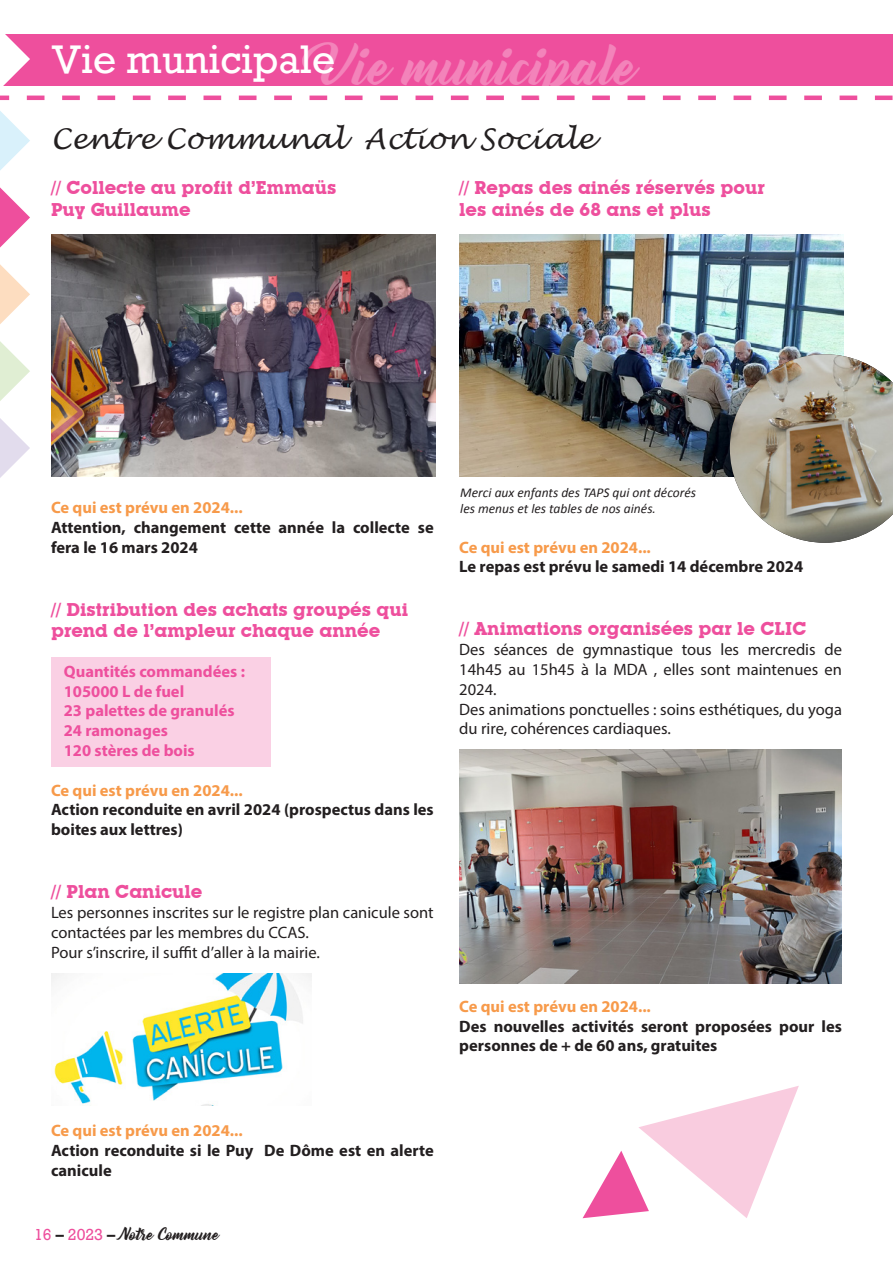
<style>
.page{position:relative;width:893px;height:1263px;background:#fff}
.page>*{position:absolute;margin:0;border:0;box-sizing:border-box;transform-origin:0 0}
.t1{font:37.5px "Rockwell";color:#fff}
.Titre{font:italic 28.5px "Lucida Handwriting";color:#231f20}
.ss_titre{font:700 18px/21.6px "Lubalin Graph IT Cby BT";color:#ee4f9d}
.Texte{font:16.5px/19.8px "Myriad Pro";color:#231f20}
.Texte-2{font:700 16.5px/19.8px "Myriad Pro";color:#231f20}
.Texte-3{font:700 16.5px "Myriad Pro";color:#f79a4a}
.Texte-4{font:700 16.5px "Myriad Pro";color:#ee4f9d}
.t2{font:15px "Bernadette";color:#231f20}
.legendes{font:italic 13.5px/15.6px "Calibri";color:#231f20}
.s1{font-family:"Bernadette";font-size:49.8px}
.s2{font-family:"Rockwell";color:#ee4f9d}
.s3{font-family:"Rockwell";font-weight:700}
</style>
<div class="page">
<div style="left:51px;top:657px;width:220px;height:110px;background:#fad0e4"></div>
<img style="left:0;top:34px;width:893px;height:444px">
<img style="left:730px;top:354px;width:163px;height:189px">
<img style="left:51px;top:974px;width:260px;height:131px">
<img style="left:460px;top:749px;width:382px;height:235px">
<svg style="left:583px;top:1086px;width:216px;height:132px"></svg>
<h1 class="t1" style="left:51px;top:36px;width:589px">Vie municipale<span class="s1">Vie municipale</span></h1>
<p class="Titre" style="left:51px;top:121px;width:544px">Centre Communal Action Sociale</p>
<p class="ss_titre" style="left:51px;top:177px;width:287px">// Collecte au profit d’Emmaüs</p>
<p class="ss_titre" style="left:51px;top:199px;width:141px">Puy Guillaume</p>
<p class="ss_titre" style="left:459px;top:177px;width:307px">// Repas des ainés réservés pour</p>
<p class="ss_titre" style="left:459px;top:199px;width:253px">les ainés de 68 ans et plus</p>
<p class="Texte-3" style="left:51px;top:497px;width:193px">Ce qui est prévu en 2024...</p>
<p class="Texte-2" style="left:51px;top:517px;width:384px">Attention, changement cette année la collecte se fera le 16 mars 2024</p>
<p class="ss_titre" style="left:51px;top:598px;width:359px">// Distribution des achats groupés qui prend de l’ampleur chaque année</p>
<p class="Texte-4" style="left:64px;top:660px;width:183px">Quantités commandées :</p>
<p class="Texte-4" style="left:64px;top:680px;width:122px">105000 L de fuel</p>
<p class="Texte-4" style="left:64px;top:700px;width:172px">23 palettes de granulés</p>
<p class="Texte-4" style="left:64px;top:720px;width:106px">24 ramonages</p>
<p class="Texte-4" style="left:64px;top:740px;width:132px">120 stères de bois</p>
<p class="Texte-3" style="left:51px;top:779px;width:193px">Ce qui est prévu en 2024...</p>
<p class="Texte-2" style="left:51px;top:799px;width:384px">Action reconduite en avril 2024 (prospectus dans les boites aux lettres)</p>
<p class="ss_titre" style="left:51px;top:881px;width:153px">// Plan Canicule</p>
<p class="Texte" style="left:51px;top:902px;width:384px">Les personnes inscrites sur le registre plan canicule sont contactées par les membres du CCAS.</p>
<p class="Texte" style="left:51px;top:942px;width:270px">Pour s’inscrire, il suffit d’aller à la mairie.</p>
<p class="legendes" style="left:460px;top:484px;width:237px">Merci aux enfants des TAPS qui ont décorés les menus et les tables de nos ainés.</p>
<p class="Texte-3" style="left:459px;top:536px;width:193px">Ce qui est prévu en 2024...</p>
<p class="Texte-2" style="left:459px;top:556px;width:345px">Le repas est prévu le samedi 14 décembre 2024</p>
<p class="ss_titre" style="left:459px;top:618px;width:349px">// Animations organisées par le CLIC</p>
<p class="Texte" style="left:459px;top:639px;width:384px;text-align:justify">Des séances de gymnastique tous les mercredis de 14h45 au 15h45 à la MDA , elles sont maintenues en 2024.</p>
<p class="Texte" style="left:459px;top:699px;width:384px">Des animations ponctuelles : soins esthétiques, du yoga du rire, cohérences cardiaques.</p>
<p class="Texte-3" style="left:459px;top:995px;width:193px">Ce qui est prévu en 2024...</p>
<p class="Texte-2" style="left:459px;top:1015px;width:384px">Des nouvelles activités seront proposées pour les personnes de + de 60 ans, gratuites</p>
<p class="Texte-3" style="left:51px;top:1119px;width:193px">Ce qui est prévu en 2024...</p>
<p class="Texte-2" style="left:51px;top:1140px;width:384px">Action reconduite si le Puy De Dôme est en alerte canicule</p>
<p class="t2" style="left:34px;top:1223px;width:187px"><span class="s2">16</span> <span class="s3">–</span> <span class="s2">2023</span> <span class="s3">–</span> Notre Commune</p>
</div>
